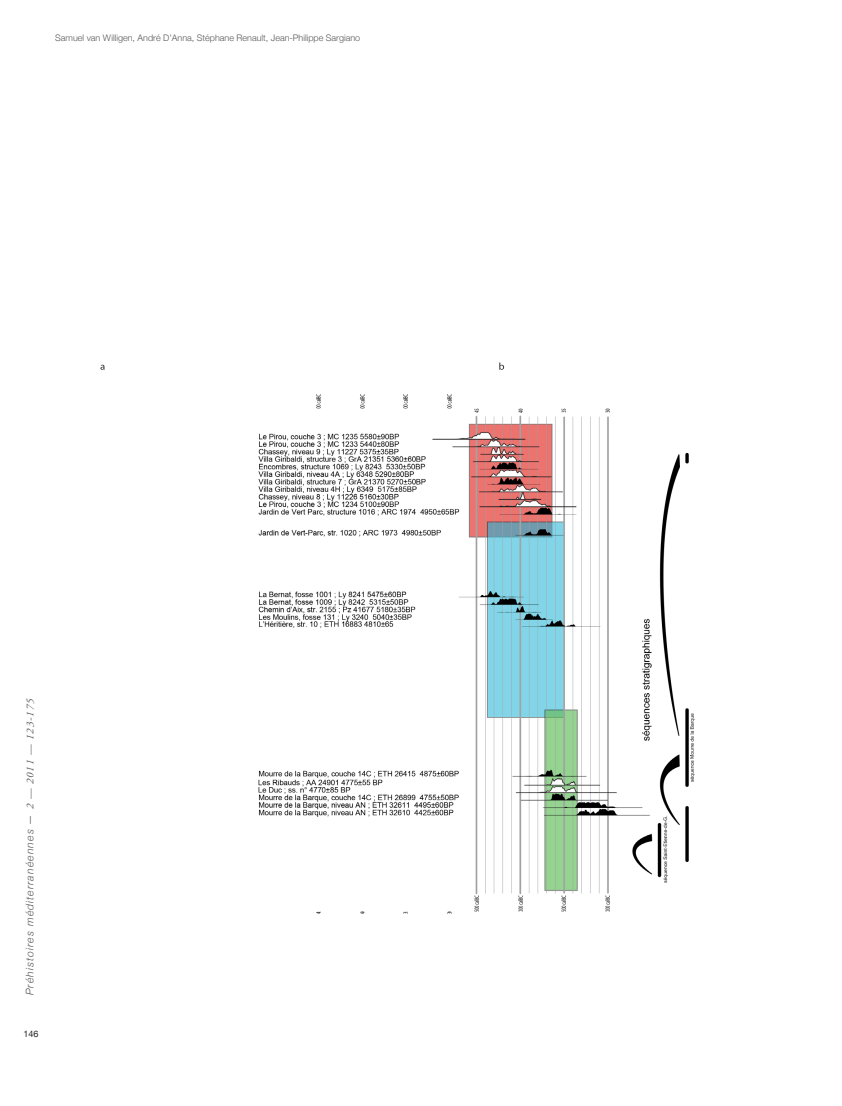
<style>
.page{position:relative;width:842px;height:1106px;background:#fff}
.page>*{position:absolute;margin:0;border:0;box-sizing:border-box;transform-origin:0 0}
.t1{font:italic 300 10.5px "Helvetica Neue";letter-spacing:.095em;color:#57585a}
.t2{font:300 9px "Helvetica Neue";color:#57585a}
.t3{font:9px "Helvetica Neue";color:#231f20}
.s1{font-family:"Adobe Garamond Pro";font-weight:400}
</style>
<div class="page">
<img style="left:100px;top:362px;width:595px;height:552px">
<p class="t2" style="left:55px;top:32px;width:306px">Samuel van Willigen, André D’Anna, Stéphane Renault, Jean-Philippe Sargiano</p>
<p class="t1" style="left:23px;top:995px;width:298px;rotate:-90deg">Préhistoires méditerranéennes — <span class="s1">2 — 2011 — 123-175</span></p>
<p class="t3" style="left:23px;top:1028px;width:17px">146</p>
</div>
